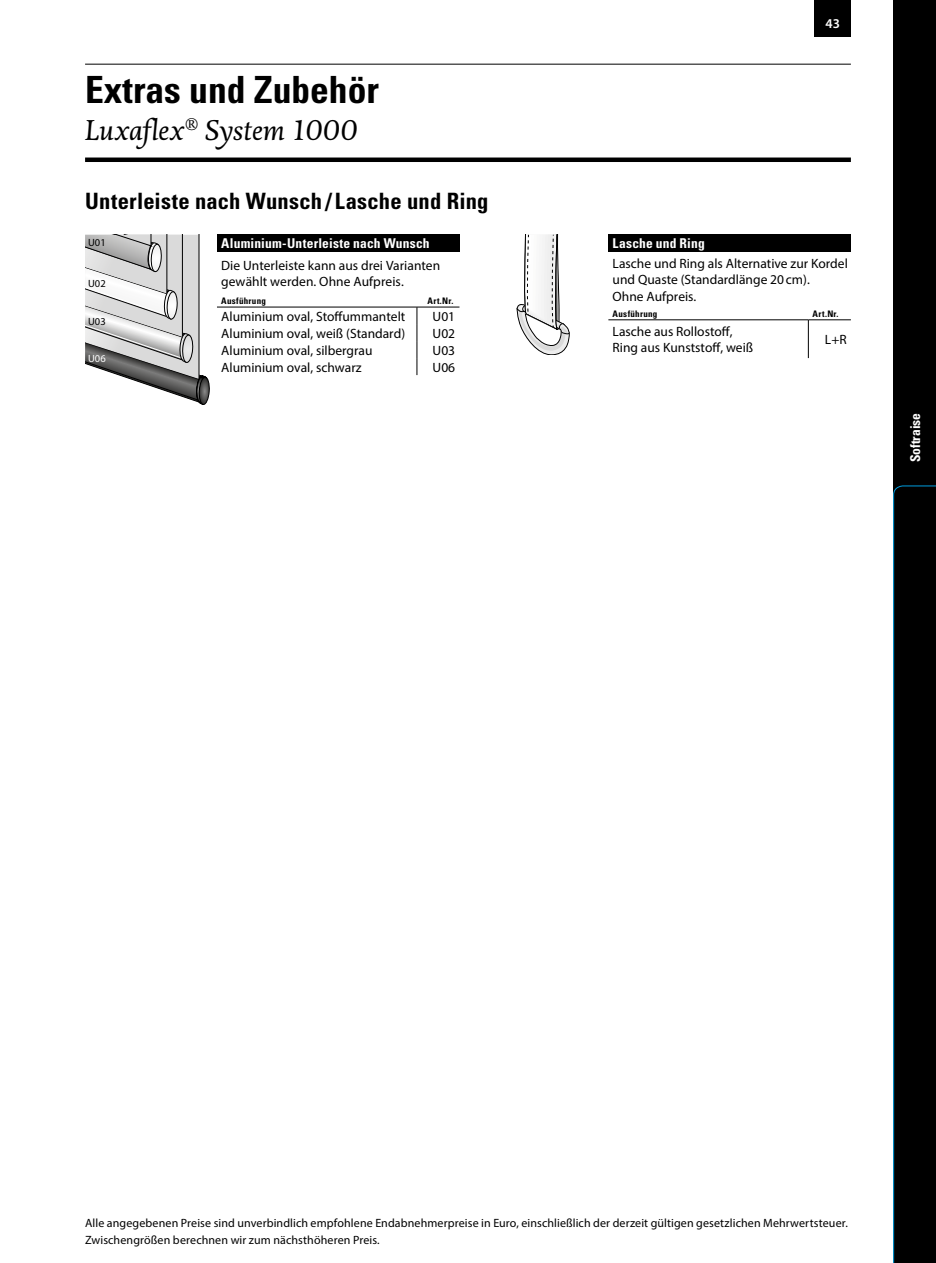
<style>
.page{position:relative;width:936px;height:1263px;background:#fff}
.page>*{position:absolute;margin:0;border:0;box-sizing:border-box;transform-origin:0 0}
.t1{font:700 condensed 37.5px "Univers LT";color:#000}
.t2{font:italic 30px "DTL Dorian T";color:#000}
.t3{font:700 condensed 22.5px "Univers LT";letter-spacing:.01em;color:#000}
.t4{font:13.5px/16.5px "Myriad Pro";color:#000}
.t5{font:700 condensed 13.5px "Univers LT";letter-spacing:.01em;color:#fff}
.t6{font:600 13.5px "Myriad Pro";color:#fff}
.t7{font:12px/16.5px "Myriad Pro";letter-spacing:.01em;color:#000}
.t8{font:10.5px "Myriad Pro";color:#000}
.t9{font:10.5px "Myriad Pro";color:#fff}
.t10{font:700 condensed 9px "Univers LT";letter-spacing:.035em;color:#000}
</style>
<div class="page">
<div style="left:814px;top:0;width:36px;height:36px;background:#000"></div>
<hr style="left:85px;top:64px;width:765px;height:1px;background:#000">
<hr style="left:85px;top:158px;width:765px;height:4px;background:#000">
<div style="left:608px;top:235px;width:242px;height:17px;background:#000"></div>
<hr style="left:608px;top:320px;width:200px;height:1px;background:#000">
<hr style="left:808px;top:320px;width:1px;height:38px;background:#000">
<hr style="left:808px;top:320px;width:42px;height:1px;background:#000">
<svg style="left:517px;top:235px;width:52px;height:120px"></svg>
<svg style="left:85px;top:235px;width:125px;height:170px"></svg>
<div style="left:217px;top:235px;width:242px;height:17px;background:#000"></div>
<svg style="left:416px;top:308px;width:1px;height:67px"></svg>
<hr style="left:217px;top:307px;width:200px;height:1px;background:#000">
<hr style="left:417px;top:307px;width:42px;height:1px;background:#000">
<div style="left:893px;top:0;width:42px;height:1263px;background:#000"></div>
<svg style="left:893px;top:486px;width:42px;height:777px"></svg>
<h1 class="t1" style="left:85px;top:67px;width:295px">Extras und Zubehör</h1>
<h2 class="t2" style="left:85px;top:113px;width:274px">Luxaflex<sup>®</sup> System 1000</h2>
<h3 class="t3" style="left:85px;top:187px;width:405px">Unterleiste nach Wunsch / Lasche und Ring</h3>
<p class="t8" style="left:88px;top:236px;width:19px">U01</p>
<p class="t8" style="left:88px;top:277px;width:19px">U02</p>
<p class="t8" style="left:88px;top:315px;width:19px">U03</p>
<p class="t9" style="left:88px;top:352px;width:19px">U06</p>
<p class="t5" style="left:221px;top:235px;width:210px">Aluminium-Unterleiste nach Wunsch</p>
<p class="t4" style="left:221px;top:257px;width:220px">Die Unterleiste kann aus drei Varianten gewählt werden. Ohne Aufpreis.</p>
<p class="t10" style="left:221px;top:295px;width:46px">Ausführung</p>
<p class="t10" style="left:427px;top:295px;width:28px">Art.Nr.</p>
<p class="t4" style="left:221px;top:308px;width:186px">Aluminium oval, Stoffummantelt</p>
<p class="t4" style="left:432px;top:308px;width:24px">U01</p>
<p class="t4" style="left:221px;top:325px;width:185px">Aluminium oval, weiß (Standard)</p>
<p class="t4" style="left:432px;top:325px;width:24px">U02</p>
<p class="t4" style="left:221px;top:342px;width:153px">Aluminium oval, silbergrau</p>
<p class="t4" style="left:432px;top:342px;width:24px">U03</p>
<p class="t4" style="left:221px;top:359px;width:142px">Aluminium oval, schwarz</p>
<p class="t4" style="left:432px;top:359px;width:24px">U06</p>
<p class="t6" style="left:825px;top:15px;width:16px">43</p>
<p class="t5" style="left:612px;top:235px;width:94px">Lasche und Ring</p>
<p class="t4" style="left:612px;top:255px;width:237px">Lasche und Ring als Alternative zur Kordel und Quaste (Standardlänge 20cm).<br>Ohne Aufpreis.</p>
<p class="t10" style="left:612px;top:308px;width:46px">Ausführung</p>
<p class="t10" style="left:812px;top:308px;width:28px">Art.Nr.</p>
<p class="t4" style="left:612px;top:323px;width:142px">Lasche aus Rollostoff,<br>Ring aus Kunststoff, weiß</p>
<p class="t4" style="left:824px;top:331px;width:23px">L+R</p>
<p class="t5" style="left:906px;top:462px;width:51px;rotate:-90deg">Softraise</p>
<p class="t7" style="left:85px;top:1215px;width:764px">Alle angegebenen Preise sind unverbindlich empfohlene Endabnehmerpreise in Euro, einschließlich der derzeit gültigen gesetzlichen Mehrwertsteuer.<br>Zwischengrößen berechnen wir zum nächsthöheren Preis.</p>
</div>
